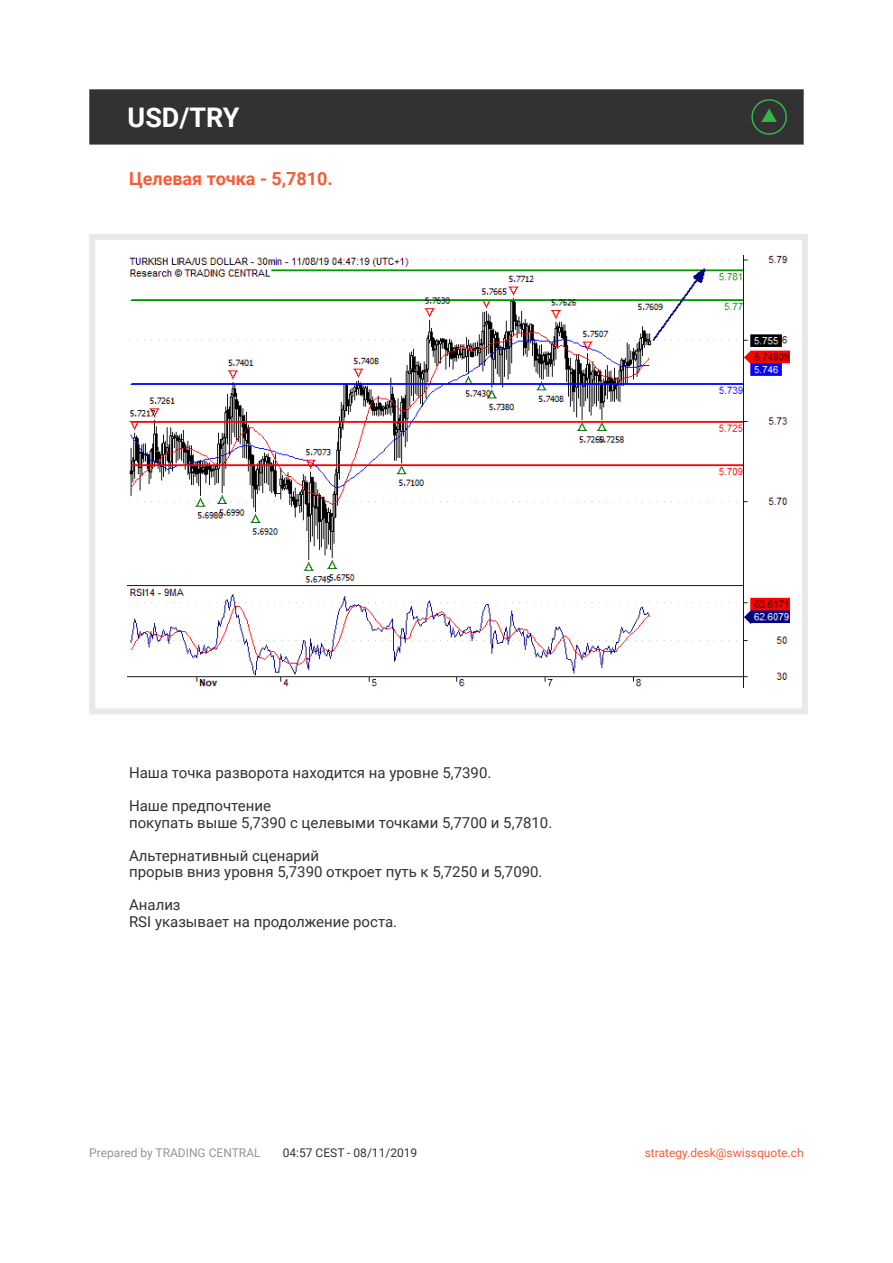
<style>
.page{position:relative;width:893px;height:1263px;background:#fff}
.page>*{position:absolute;margin:0;border:0;box-sizing:border-box;transform-origin:0 0}
.t1{font:700 27px "Roboto";color:#fff}
.t2{font:700 18px "Roboto";color:#fa5b35}
.t3{font:15px/16.5px "Roboto";color:#323232}
.t4{font:12px "Roboto";color:#fa5b35}
.t5{font:12px "Roboto";color:#939598}
.t6{font:12px "Roboto";color:#323232}
</style>
<div class="page">
<div style="left:89px;top:234px;width:719px;height:480px;border:6px solid #e9e8e7"></div>
<div style="left:89px;top:89px;width:715px;height:56px;background:#323232;border:2px solid #323232"></div>
<img style="left:128px;top:255px;width:661px;height:432px">
<svg style="left:751px;top:99px;width:36px;height:36px"></svg>
<h1 class="t1" style="left:128px;top:98px;width:113px">USD/TRY</h1>
<p class="t2" style="left:129px;top:166px;width:205px">Целевая точка - 5,7810.</p>
<p class="t3" style="left:129px;top:764px;width:364px">Наша точка разворота находится на уровне 5,7390.</p>
<p class="t3" style="left:129px;top:797px;width:425px">Наше предпочтение<br>покупать выше 5,7390 с целевыми точками 5,7700 и 5,7810.</p>
<p class="t3" style="left:129px;top:846px;width:415px">Альтернативный сценарий<br>прорыв вниз уровня 5,7390 откроет путь к 5,7250 и 5,7090.</p>
<p class="t3" style="left:129px;top:896px;width:270px">Анализ<br>RSI указывает на продолжение роста.</p>
<p class="t5" style="left:89px;top:1144px;width:173px">Prepared by TRADING CENTRAL</p>
<p class="t6" style="left:283px;top:1144px;width:136px">04:57 CEST - 08/11/2019</p>
<p class="t4" style="left:645px;top:1144px;width:160px">strategy.desk@swissquote.ch</p>
</div>
